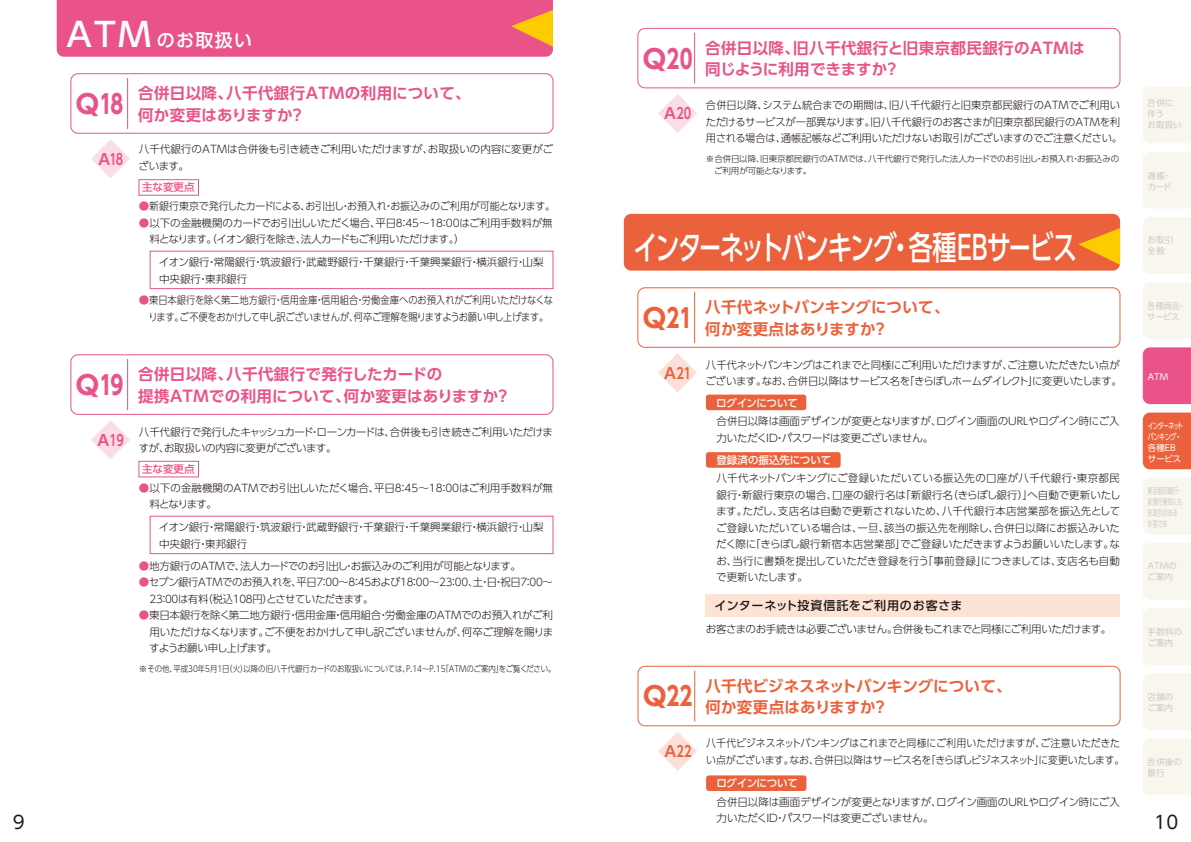
<style>
.page{position:relative;width:1191px;height:842px;background:#fff}
.page>*{position:absolute;margin:0;border:0;box-sizing:border-box;transform-origin:0 0}
.t1{font:500 33px "UD Shin Go Pro";letter-spacing:-.065em;color:#fff;scale:.73 1}
.t2{font:700 26px "UD Shin Go Pro";letter-spacing:.005em;color:#e95389}
.t3{font:700 26px "UD Shin Go Pro";letter-spacing:.005em;color:#eb613b}
.t4{font:500 18px "UD Shin Go Pro";letter-spacing:.075em;color:#fff}
.t5{font:18px "UD Shin Go Pro";color:#221815}
.t6{font:700 15.5px/21.5px "UD Shin Go Pro De";letter-spacing:.02em;color:#e95389}
.t7{font:700 15.5px/21.5px "UD Shin Go Pro De";letter-spacing:.005em;color:#eb613b}
.t8{font:700 15px "UD Shin Go Pro De";letter-spacing:-.02em;color:#e95389}
.t9{font:700 15px "UD Shin Go Pro De";letter-spacing:.015em;color:#eb613b}
.t10{font:500 12px "UD Shin Go Pro";letter-spacing:.055em;color:#221815}
.t11{font:300 10.5px/16.5px "UD Shin Go Pro";letter-spacing:-.02em;color:#221815}
.t12{font:300 10.5px/16.5px "UD Shin Go Pro";color:#221815}
.t13{font:300 10.5px/16.5px "UD Shin Go Pro";letter-spacing:-.02em;color:#221815;text-align:center;scale:.88 1}
.t14{font:300 10.5px/16.5px "UD Shin Go Pro";letter-spacing:-.02em;color:#221815;scale:.94 1}
.t15{font:300 10.5px/16.5px "UD Shin Go Pro";letter-spacing:-.04em;color:#221815}
.t16{font:300 10.5px "UD Shin Go Pro";letter-spacing:-.02em;color:#221815;scale:.95 1}
.t17{font:300 10.5px "UD Shin Go Pro";letter-spacing:-.05em;color:#221815}
.t18{font:500 10.5px "UD Shin Go Pro";letter-spacing:-.015em;color:#fff}
.t19{font:500 10.5px "UD Shin Go Pro";letter-spacing:-.005em;color:#e95389}
.t20{font:300 8.5px/12.5px "UD Shin Go Pro";letter-spacing:-.01em;color:#221815}
.t21{font:8.5px/11px "UD Shin Go Pro";color:#d3d3d4}
.t22{font:8.5px/11px "UD Shin Go Pro";color:#d3d3d4;scale:.59 1}
.t23{font:8.5px/11px "UD Shin Go Pro";letter-spacing:-.04em;color:#fff;scale:.7 1}
.t24{font:8.5px/11px "UD Shin Go Pro";color:#d3d3d4;scale:.94 1}
.t25{font:8.5px "UD Shin Go Pro";letter-spacing:-.04em;color:#fff}
.s1{font-size:33px}
.s2{color:#e95389}
</style>
<div class="page">
<div style="left:637px;top:287px;width:483px;height:61px;border:1px solid #eb613b;border-radius:7px"></div>
<hr style="left:694px;top:292px;width:1px;height:51px;background:#eb613b">
<div style="left:637px;top:666px;width:483px;height:60px;border:1px solid #eb613b;border-radius:7px"></div>
<hr style="left:694px;top:670px;width:1px;height:51px;background:#eb613b">
<div style="left:70px;top:73px;width:483px;height:61px;border:1px solid #e95389;border-radius:7px"></div>
<hr style="left:127px;top:78px;width:1px;height:51px;background:#e95389">
<div style="left:70px;top:354px;width:483px;height:61px;border:1px solid #e95389;border-radius:7px"></div>
<hr style="left:127px;top:359px;width:1px;height:51px;background:#e95389">
<div style="left:57px;top:0;width:496px;height:57px;background:#e95389"></div>
<div style="left:637px;top:28px;width:483px;height:60px;border:1px solid #e95389;border-radius:7px"></div>
<hr style="left:694px;top:33px;width:1px;height:51px;background:#e95389">
<div style="left:624px;top:214px;width:496px;height:57px;background:#eb613b;border-radius:7px"></div>
<svg style="left:1078px;top:228px;width:42px;height:37px"></svg>
<svg style="left:91px;top:139px;width:39px;height:39px"></svg>
<svg style="left:91px;top:420px;width:39px;height:39px"></svg>
<svg style="left:658px;top:353px;width:39px;height:39px"></svg>
<svg style="left:658px;top:732px;width:39px;height:39px"></svg>
<svg style="left:658px;top:94px;width:39px;height:39px"></svg>
<div style="left:139px;top:179px;width:60px;height:16px;border:1px solid #e95389"></div>
<div style="left:139px;top:461px;width:60px;height:16px;border:1px solid #e95389"></div>
<div style="left:706px;top:395px;width:100px;height:15px;background:#eb613b;border-radius:3px"></div>
<div style="left:150px;top:251px;width:403px;height:38px;border:1px solid #e95389"></div>
<div style="left:150px;top:516px;width:403px;height:38px;border:1px solid #e95389"></div>
<div style="left:706px;top:594px;width:414px;height:23px;background:#fce3d6"></div>
<div style="left:706px;top:452px;width:134px;height:16px;background:#eb613b;border-radius:3px"></div>
<div style="left:706px;top:775px;width:100px;height:16px;background:#eb613b;border-radius:3px"></div>
<div style="left:1143px;top:87px;width:48px;height:56px;background:#f9f6ee"></div>
<div style="left:1143px;top:152px;width:48px;height:56px;background:#f9f6ee"></div>
<div style="left:1143px;top:217px;width:48px;height:57px;background:#f9f6ee"></div>
<div style="left:1143px;top:282px;width:48px;height:57px;background:#f9f6ee"></div>
<div style="left:1142px;top:347px;width:49px;height:57px;background:#e95389"></div>
<div style="left:1142px;top:413px;width:49px;height:56px;background:#eb613b"></div>
<div style="left:1143px;top:543px;width:48px;height:57px;background:#f9f6ee"></div>
<div style="left:1143px;top:608px;width:48px;height:57px;background:#f9f6ee"></div>
<div style="left:1143px;top:674px;width:48px;height:56px;background:#f9f6ee"></div>
<div style="left:1143px;top:739px;width:48px;height:56px;background:#f9f6ee"></div>
<div style="left:1143px;top:478px;width:48px;height:56px;background:#f9f6ee"></div>
<h3 class="t4" style="left:66px;top:25px;width:187px"><span class="s1">ATM</span> のお取扱い</h3>
<h3 class="t6" style="left:138px;top:82px;width:334px">合併日以降、八千代銀行ATMの利用について、何か変更はありますか？</h3>
<h2 class="t2" style="left:76px;top:83px;width:49px">Q18</h2>
<h3 class="t8" style="left:98px;top:147px;width:26px">A18</h3>
<p class="t11" style="left:139px;top:141px;width:416px">八千代銀行のATMは合併後も引き続きご利用いただけますが、お取扱いの内容に変更がございます。</p>
<p class="t19" style="left:142px;top:179px;width:54px">主な変更点</p>
<p class="t16" style="left:139px;top:198px;width:439px"><span class="s2">●</span>新銀行東京で発行したカードによる、お引出し・お預入れ・お振込みのご利用が可能となります。</p>
<p class="t15" style="left:149px;top:214px;width:405px;text-indent:-10px"><span class="s2">●</span>以下の金融機関のカードでお引出しいただく場合、平日8：45～18：00はご利用手数料が無料となります。（イオン銀行を除き、法人カードもご利用いただけます。）</p>
<p class="t12" style="left:159px;top:253px;width:386px">イオン銀行・常陽銀行・筑波銀行・武蔵野銀行・千葉銀行・千葉興業銀行・横浜銀行・山梨中央銀行・東邦銀行</p>
<p class="t13" style="left:139px;top:292px;width:472px"><span class="s2">●</span>東日本銀行を除く第二地方銀行・信用金庫・信用組合・労働金庫へのお預入れがご利用いただけなくなります。ご不便をおかけして申し訳ございませんが、何卒ご理解を賜りますようお願い申し上げます。</p>
<h2 class="t2" style="left:76px;top:364px;width:49px">Q19</h2>
<h3 class="t6" style="left:138px;top:363px;width:374px">合併日以降、八千代銀行で発行したカードの<br>提携ATMでの利用について、何か変更はありますか？</h3>
<p class="t11" style="left:139px;top:423px;width:416px">八千代銀行で発行したキャッシュカード・ローンカードは、合併後も引き続きご利用いただけますが、お取扱いの内容に変更がございます。</p>
<h3 class="t8" style="left:98px;top:428px;width:28px">A19</h3>
<p class="t19" style="left:142px;top:460px;width:54px">主な変更点</p>
<p class="t12" style="left:149px;top:479px;width:405px;text-indent:-10px"><span class="s2">●</span>以下の金融機関のATMでお引出しいただく場合、平日8：45～18：00はご利用手数料が無料となります。</p>
<p class="t12" style="left:159px;top:518px;width:386px">イオン銀行・常陽銀行・筑波銀行・武蔵野銀行・千葉銀行・千葉興業銀行・横浜銀行・山梨中央銀行・東邦銀行</p>
<p class="t11" style="left:139px;top:557px;width:383px"><span class="s2">●</span>地方銀行のATMで、法人カードでのお引出し・お振込みのご利用が可能となります。</p>
<p class="t11" style="left:149px;top:574px;width:405px;text-indent:-11px"><span class="s2">●</span>セブン銀行ATMでのお預入れを、平日7：00～8：45および18：00～23：00、土・日・祝日7：00～<br>23：00は有料（税込108円）とさせていただきます。</p>
<p class="t11" style="left:149px;top:607px;width:405px;text-align:justify;text-indent:-10px"><span class="s2">●</span>東日本銀行を除く第二地方銀行・信用金庫・信用組合・労働金庫のATMでのお預入れがご利用いただけなくなります。ご不便をおかけして申し訳ございませんが、何卒ご理解を賜りますようお願い申し上げます。</p>
<p class="t20" style="left:139px;top:662px;width:418px">※その他、平成30年5月1日（火）以降の旧八千代銀行カードのお取扱いについては、P.14～P.15「ATMのご案内」をご覧ください。</p>
<h2 class="t2" style="left:643px;top:37px;width:51px">Q20</h2>
<h3 class="t6" style="left:705px;top:37px;width:381px">合併日以降、旧八千代銀行と旧東京都民銀行のATMは同じように利用できますか？</h3>
<p class="t11" style="left:706px;top:97px;width:418px">合併日以降、システム統合までの期間は、旧八千代銀行と旧東京都民銀行のＡＴＭでご利用いただけるサービスが一部異なります。旧八千代銀行のお客さまが旧東京都民銀行のATMを利用される場合は、通帳記帳などご利用いただけないお取引がございますのでご注意ください。</p>
<h3 class="t8" style="left:664px;top:101px;width:29px">A20</h3>
<p class="t20" style="left:714px;top:152px;width:407px;text-indent:-8px">※合併日以降、旧東京都民銀行のATMでは、八千代銀行で発行した法人カードでのお引出し・お預入れ・お振込みのご利用が可能となります。</p>
<h1 class="t1" style="left:633px;top:221px;width:609px">インターネットバンキング・各種EBサービス</h1>
<h2 class="t3" style="left:643px;top:297px;width:51px">Q21</h2>
<h3 class="t7" style="left:705px;top:296px;width:246px">八千代ネットバンキングについて、何か変更点はありますか？</h3>
<h3 class="t9" style="left:664px;top:361px;width:29px">A21</h3>
<p class="t11" style="left:705px;top:356px;width:418px">八千代ネットバンキングはこれまでと同様にご利用いただけますが、ご注意いただきたい点がございます。なお、合併日以降はサービス名を「きらぼしホームダイレクト」に変更いたします。</p>
<p class="t18" style="left:716px;top:394px;width:83px">ログインについて</p>
<p class="t11" style="left:716px;top:412px;width:405px">合併日以降は画面デザインが変更となりますが、ログイン画面のURLやログイン時にご入力いただくID・パスワードは変更ございません。</p>
<p class="t18" style="left:706px;top:451px;width:127px">　登録済の振込先について</p>
<p class="t11" style="left:716px;top:470px;width:406px;text-align:justify">八千代ネットバンキングにご登録いただいている振込先の口座が八千代銀行・東京都民銀行・新銀行東京の場合、口座の銀行名は「新銀行名（きらぼし銀行）」へ自動で更新いたします。ただし、支店名は自動で更新されないため、八千代銀行本店営業部を振込先としてご登録いただいている場合は、一旦、該当の振込先を削除し、合併日以降にお振込みいただく際に「きらぼし銀行新宿本店営業部」でご登録いただきますようお願いいたします。なお、当行に書類を提出していただき登録を行う「事前登録」につきましては、支店名も自動で更新いたします。</p>
<p class="t10" style="left:714px;top:596px;width:250px">インターネット投資信託をご利用のお客さま</p>
<p class="t17" style="left:706px;top:620px;width:407px">お客さまのお手続きは必要ございません。合併後もこれまでと同様にご利用いただけます。</p>
<p class="t21" style="left:1147px;top:97px;width:35px">合併に伴う<br>お取扱い</p>
<p class="t21" style="left:1147px;top:170px;width:25px">通帳・カード</p>
<p class="t21" style="left:1147px;top:234px;width:27px">お取引全般</p>
<p class="t24" style="left:1147px;top:300px;width:42px">各種商品・サービス</p>
<p class="t25" style="left:1147px;top:369px;width:22px">ATM</p>
<p class="t23" style="left:1147px;top:420px;width:52px">インターネットバンキング・各種EBサービス</p>
<p class="t22" style="left:1147px;top:485px;width:60px">東京都民銀行・新銀行東京にもお取引のあるお客さま</p>
<p class="t21" style="left:1147px;top:560px;width:31px">ATMのご案内</p>
<p class="t21" style="left:1147px;top:626px;width:36px">手数料のご案内</p>
<h2 class="t3" style="left:643px;top:675px;width:51px">Q22</h2>
<h3 class="t7" style="left:705px;top:675px;width:308px">八千代ビジネスネットバンキングについて、何か変更点はありますか？</h3>
<p class="t14" style="left:706px;top:734px;width:446px">八千代ビジネスネットバンキングはこれまでと同様にご利用いただけますが、ご注意いただきたい点がございます。なお、合併日以降はサービス名を「きらぼしビジネスネット」に変更いたします。</p>
<p class="t21" style="left:1147px;top:691px;width:27px">店舗のご案内</p>
<h3 class="t9" style="left:664px;top:739px;width:29px">A22</h3>
<p class="t21" style="left:1147px;top:756px;width:36px">合併後の銀行</p>
<p class="t18" style="left:706px;top:775px;width:94px">　ログインについて</p>
<p class="t11" style="left:716px;top:793px;width:405px">合併日以降は画面デザインが変更となりますが、ログイン画面のURLやログイン時にご入力いただくID・パスワードは変更ございません。</p>
<h3 class="t5" style="left:13px;top:808px;width:13px">9</h3>
<h3 class="t5" style="left:1154px;top:808px;width:26px">10</h3>
</div>
